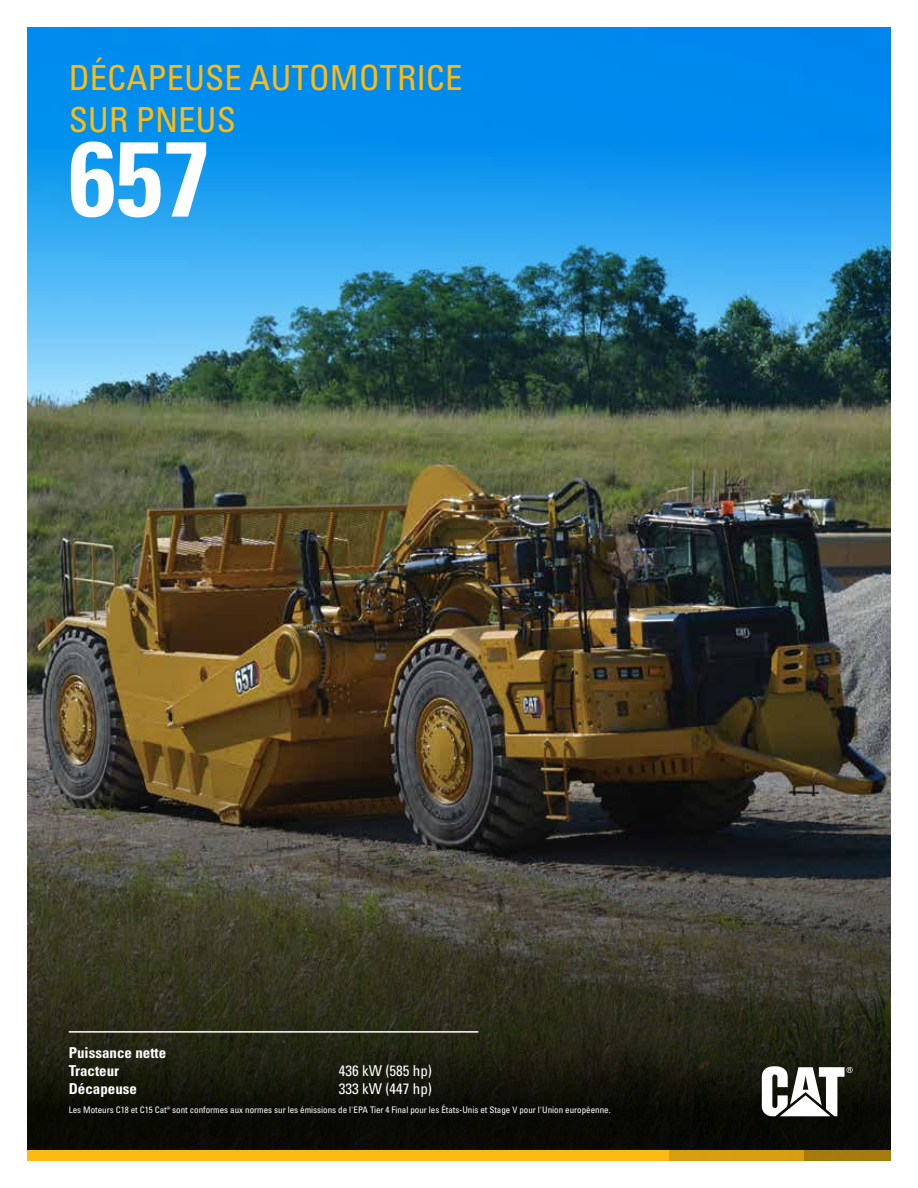
<style>
.page{position:relative;width:918px;height:1188px;background:#fff}
.page>*{position:absolute;margin:0;border:0;box-sizing:border-box;transform-origin:0 0}
.t1{font:106.2px "Univers LTCYR 67 Bold Cond";color:#fff}
.t2{font:condensed 34.5px/41.5px "Univers LTCYR 57";color:#fdba12}
.t3{font:15px/18px "Univers LTCYR 67 Bold Cond";color:#fff}
.t4{font:condensed 15px "Univers LTCYR 57";color:#fff}
.t5{font:condensed 9px "Univers LTCYR 57";color:#fff}
</style>
<div class="page">
<img style="left:27px;top:423px;width:864px;height:728px">
<div style="left:27px;top:1151px;width:641px;height:10px;background:#fdba12"></div>
<div style="left:667px;top:1151px;width:137px;height:10px;background:#d79f10"></div>
<div style="left:804px;top:1151px;width:87px;height:10px;background:#a77b0d"></div>
<svg style="left:762px;top:1066px;width:91px;height:50px"></svg>
<hr style="left:69px;top:1031px;width:409px;height:2px;background:#fff">
<svg style="left:27px;top:27px;width:864px;height:396px;background:#2385bf"></svg>
<h2 class="t2" style="left:69px;top:56px;width:395px">DÉCAPEUSE AUTOMOTRICE<br>SUR PNEUS</h2>
<h1 class="t1" style="left:69px;top:114px;width:143px">657</h1>
<h3 class="t3" style="left:69px;top:1043px;width:99px">Puissance nette<br>Tracteur</h3>
<h3 class="t4" style="left:339px;top:1061px;width:95px">436 kW (585 hp)</h3>
<h3 class="t3" style="left:69px;top:1079px;width:70px">Décapeuse</h3>
<h3 class="t4" style="left:339px;top:1079px;width:95px">333 kW (447 hp)</h3>
<p class="t5" style="left:69px;top:1105px;width:543px">Les Moteurs C18 et C15 Cat® sont conformes aux normes sur les émissions de l'EPA Tier 4 Final pour les États-Unis et Stage V pour l'Union européenne.</p>
</div>
